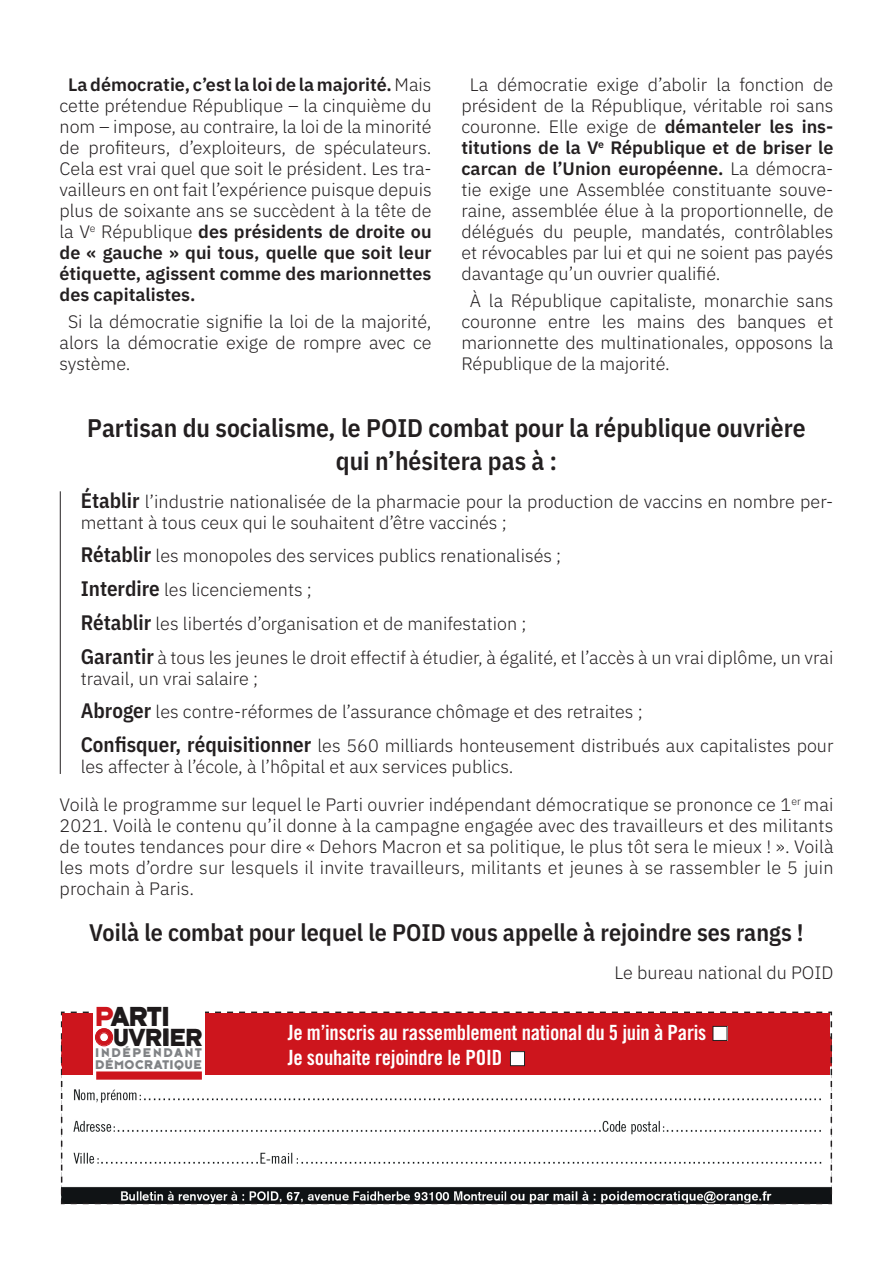
<style>
.page{position:relative;width:893px;height:1263px;background:#fff}
.page>*{position:absolute;margin:0;border:0;box-sizing:border-box;transform-origin:0 0}
.t1{font:28.65px "Typeface Six";letter-spacing:-.045em;color:#1e1a1b}
.t2{font:25.8px "Typeface Six";color:#1e1a1b}
.t3{font:600 25.5px/33px "IBM Plex Sans Cond";color:#231f20;text-align:center}
.t4{font:600 24px "IBM Plex Sans Cond";color:#231f20}
.t5{font:21px/25.2px "Trade Gothic Bold Cond Twenty";letter-spacing:-.01em;color:#fff}
.t6{font:300 18px/21px "IBM Plex Sans";color:#231f20;text-align:justify}
.t7{font:13.05px/11.4px "Typeface Six";letter-spacing:.04em;color:#808285}
.s1{font-weight:600}
.s2{font-family:"IBM Plex Sans Cond";font-weight:600;font-size:21px}
.s3{color:#cd151d}
.s4{font-size:24.6px;color:#cd151d}
.s5{font-size:24.45px}
</style>
<div class="page">
<svg style="left:60px;top:1011px;width:773px;height:194px"></svg>
<hr style="left:60px;top:491px;width:1px;height:283px;background:#231f20">
<div style="left:63px;top:1014px;width:767px;height:61px;background:#cd151d"></div>
<div style="left:713px;top:1026px;width:14px;height:14px;background:#fff"></div>
<div style="left:713px;top:1026px;width:14px;height:15px;border:1px solid #231f20"></div>
<div style="left:510px;top:1051px;width:14px;height:15px;background:#fff"></div>
<div style="left:510px;top:1051px;width:15px;height:15px;border:1px solid #231f20"></div>
<div style="left:94px;top:1005px;width:111px;height:75px;background:#fff"></div>
<div style="left:96px;top:1071px;width:106px;height:9px;background:#cd151d"></div>
<svg style="left:95px;top:1028px;width:18px;height:19px"></svg>
<p class="t6" style="left:60px;top:72px;width:374px;text-indent:8px"><span class="s1">La démocratie, c’est la loi de la majorité.</span> Mais cette prétendue République – la cinquième du nom – impose, au contraire, la loi de la minorité de profiteurs, d’exploiteurs, de spéculateurs.<br>Cela est vrai quel que soit le président. Les tra&shy;vailleurs en ont fait l’expérience puisque depuis plus de soixante ans se succèdent à la tête de la V<sup>e</sup> République <span class="s1">des présidents de droite ou de « gauche » qui tous, quelle que soit leur étiquette, agissent comme des marionnettes des capitalistes.</span></p>
<p class="t6" style="left:60px;top:310px;width:374px;text-indent:8px">Si la démocratie signifie la loi de la majorité, alors la démocratie exige de rompre avec ce système.</p>
<p class="t6" style="left:461px;top:72px;width:374px;text-indent:9px">La démocratie exige d’abolir la fonction de président de la République, véritable roi sans couronne. Elle exige de <span class="s1">démanteler les ins&shy;titutions de la V</span><sup>e</sup> <span class="s1">République et de briser le carcan de l’Union européenne.</span> La démocra&shy;tie exige une Assemblée constituante souve&shy;raine, assemblée élue à la proportionnelle, de délégués du peuple, mandatés, contrôlables et révocables par lui et qui ne soient pas payés davantage qu’un ouvrier qualifié.</p>
<p class="t6" style="left:461px;top:289px;width:374px;text-indent:8px">À la République capitaliste, monarchie sans couronne entre les mains des banques et marionnette des multinationales, opposons la République de la majorité.</p>
<h3 class="t3" style="left:87px;top:409px;width:720px">Partisan du socialisme, le POID combat pour la république ouvrière qui n’hésitera pas à :</h3>
<p class="t6" style="left:81px;top:489px;width:754px"><span class="s2">Établir</span> l’industrie nationalisée de la pharmacie pour la production de vaccins en nombre per&shy;mettant à tous ceux qui le souhaitent d’être vaccinés ;</p>
<p class="t6" style="left:81px;top:538px;width:754px;line-height:33.8px;text-align:left"><span class="s2">Rétablir</span> les monopoles des services publics renationalisés ;<br><span class="s2">Interdire</span> les licenciements ;<br><span class="s2">Rétablir</span> les libertés d’organisation et de manifestation ;<br><span class="s2">Garantir</span> à tous les jeunes le droit effectif à étudier, à égalité, et l’accès à un vrai diplôme, un vrai</p>
<p class="t6" style="left:81px;top:660px;width:754px;line-height:33.8px;text-align:left">travail, un vrai salaire ;<br><span class="s2">Abroger</span> les contre-réformes de l’assurance chômage et des retraites ;<br><span class="s2">Confisquer, réquisitionner</span> les 560 milliards honteusement distribués aux capitalistes pour</p>
<p class="t6" style="left:60px;top:746px;width:775px;line-height:38px;text-indent:21px">les affecter à l’école, à l’hôpital et aux services publics.<br>Voilà le programme sur lequel le Parti ouvrier indépendant démocratique se prononce ce 1<sup>er</sup> mai</p>
<p class="t6" style="left:60px;top:814px;width:775px">2021. Voilà le contenu qu’il donne à la campagne engagée avec des travailleurs et des militants de toutes tendances pour dire « Dehors Macron et sa politique, le plus tôt sera le mieux ! ». Voilà les mots d’ordre sur lesquels il invite travailleurs, militants et jeunes à se rassembler le 5 juin prochain à Paris.</p>
<h3 class="t4" style="left:89px;top:913px;width:716px">Voilà le combat pour lequel le POID vous appelle à rejoindre ses rangs !</h3>
<p class="t6" style="left:615px;top:960px;width:220px">Le bureau national du POID</p>
<h1 class="t1" style="left:95px;top:999px;width:77px"><span class="s3">P</span>ARTI</h1>
<h2 class="t2" style="left:95px;top:1021px;width:110px"><span class="s4">O</span>UVR<span class="s5">I</span>ER</h2>
<p class="t7" style="left:95px;top:1047px;width:108px">INDÉPENDANT<br>DÉMOCRATIQUE</p>
<p class="t5" style="left:288px;top:1019px;width:420px">Je m’inscris au rassemblement national du 5 juin à Paris<br>Je souhaite rejoindre le POID</p>
</div>
